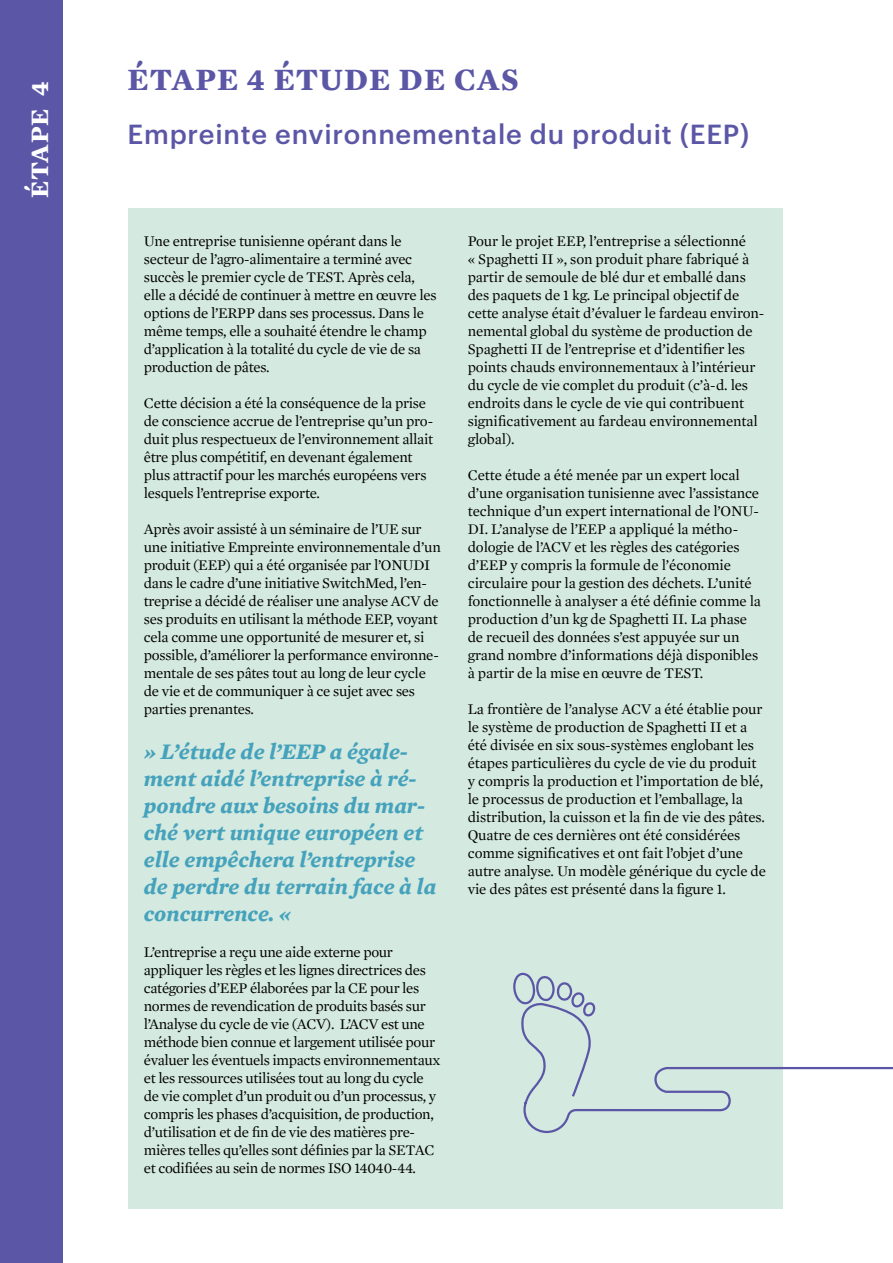
<style>
.page{position:relative;width:893px;height:1263px;background:#fff}
.page>*{position:absolute;margin:0;border:0;box-sizing:border-box;transform-origin:0 0}
.t1{font:700 31.5px "Mercury Text G1";letter-spacing:.03em;color:#5b57a6}
.t2{font:500 27px "Graphik";letter-spacing:.03em;color:#5b57a6}
.t3{font:700 25.5px "Mercury Text G1";letter-spacing:.03em;color:#fff}
.t4{font:italic 700 22.5px/27px "Mercury Text G1";color:#45a2bc}
.t5{font:15px/18px "Mercury Text G1";letter-spacing:-.02em;color:#000}
</style>
<div class="page">
<div style="left:128px;top:208px;width:654px;height:1001px;background:#d4e9df"></div>
<div style="left:0;top:0;width:63px;height:1263px;background:#5b57a6"></div>
<svg style="left:513px;top:938px;width:380px;height:196px"></svg>
<h3 class="t3" style="left:24px;top:198px;width:119px;rotate:-90deg">ÉTAPE 4</h3>
<h1 class="t1" style="left:128px;top:60px;width:393px">ÉTAPE 4 ÉTUDE DE CAS</h1>
<h2 class="t2" style="left:128px;top:114px;width:623px">Empreinte environnementale du produit (EEP)</h2>
<p class="t5" style="left:144px;top:232px;width:294px">Une entreprise tunisienne opérant dans le secteur de l’agro-alimentaire a terminé avec succès le premier cycle de TEST. Après cela, elle a décidé de continuer à mettre en œuvre les options de l’ERPP dans ses processus. Dans le même temps, elle a souhaité étendre le champ d’application à la totalité du cycle de vie de sa production de pâtes.</p>
<p class="t5" style="left:144px;top:394px;width:291px">Cette décision a été la conséquence de la prise de conscience accrue de l’entreprise qu’un pro&shy;duit plus respectueux de l’environnement allait être plus compétitif, en devenant également plus attractif pour les marchés européens vers lesquels l’entreprise exporte.</p>
<p class="t5" style="left:144px;top:520px;width:298px">Après avoir assisté à un séminaire de l’UE sur une initiative Empreinte environnementale d’un produit (EEP) qui a été organisée par l’ONUDI dans le cadre d’une initiative SwitchMed, l’en&shy;treprise a décidé de réaliser une analyse ACV de ses produits en utilisant la méthode EEP, voyant cela comme une opportunité de mesurer et, si possible, d’améliorer la performance environne&shy;mentale de ses pâtes tout au long de leur cycle de vie et de communiquer à ce sujet avec ses parties prenantes.</p>
<h3 class="t4" style="left:144px;top:738px;width:294px">» L’étude de l’EEP a égale&shy;ment aidé l’entreprise à ré&shy;pondre aux besoins du mar&shy;ché vert unique européen et elle empêchera l’entreprise de perdre du terrain face à la concurrence. «</h3>
<p class="t5" style="left:144px;top:943px;width:298px">L’entreprise a reçu une aide externe pour appliquer les règles et les lignes directrices des catégories d’EEP élaborées par la CE pour les normes de revendication de produits basés sur l’Analyse du cycle de vie (ACV). L’ACV est une méthode bien connue et largement utilisée pour évaluer les éventuels impacts environnementaux et les ressources utilisées tout au long du cycle de vie complet d’un produit ou d’un processus, y compris les phases d’acquisition, de production, d’utilisation et de fin de vie des matières pre&shy;mières telles qu’elles sont définies par la SETAC et codifiées au sein de normes ISO 14040-44.</p>
<p class="t5" style="left:468px;top:232px;width:298px">Pour le projet EEP, l’entreprise a sélectionné<br>« Spaghetti II », son produit phare fabriqué à partir de semoule de blé dur et emballé dans des paquets de 1 kg. Le principal objectif de cette analyse était d’évaluer le fardeau environ&shy;nemental global du système de production de Spaghetti II de l’entreprise et d’identifier les points chauds environnementaux à l’intérieur du cycle de vie complet du produit (c’à-d. les endroits dans le cycle de vie qui contribuent significativement au fardeau environnemental global).</p>
<p class="t5" style="left:468px;top:466px;width:295px">Cette étude a été menée par un expert local d’une organisation tunisienne avec l’assistance technique d’un expert international de l’ONU-DI. L’analyse de l’EEP a appliqué la métho&shy;dologie de l’ACV et les règles des catégories d’EEP y compris la formule de l’économie circulaire pour la gestion des déchets. L’unité fonctionnelle à analyser a été définie comme la production d’un kg de Spaghetti II. La phase de recueil des données s’est appuyée sur un grand nombre d’informations déjà disponibles à partir de la mise en œuvre de TEST.</p>
<p class="t5" style="left:468px;top:700px;width:300px">La frontière de l’analyse ACV a été établie pour le système de production de Spaghetti II et a été divisée en six sous-systèmes englobant les étapes particulières du cycle de vie du produit y compris la production et l’importation de blé, le processus de production et l’emballage, la distribution, la cuisson et la fin de vie des pâtes.<br>Quatre de ces dernières ont été considérées comme significatives et ont fait l’objet d’une autre analyse. Un modèle générique du cycle de vie des pâtes est présenté dans la figure 1.</p>
</div>
